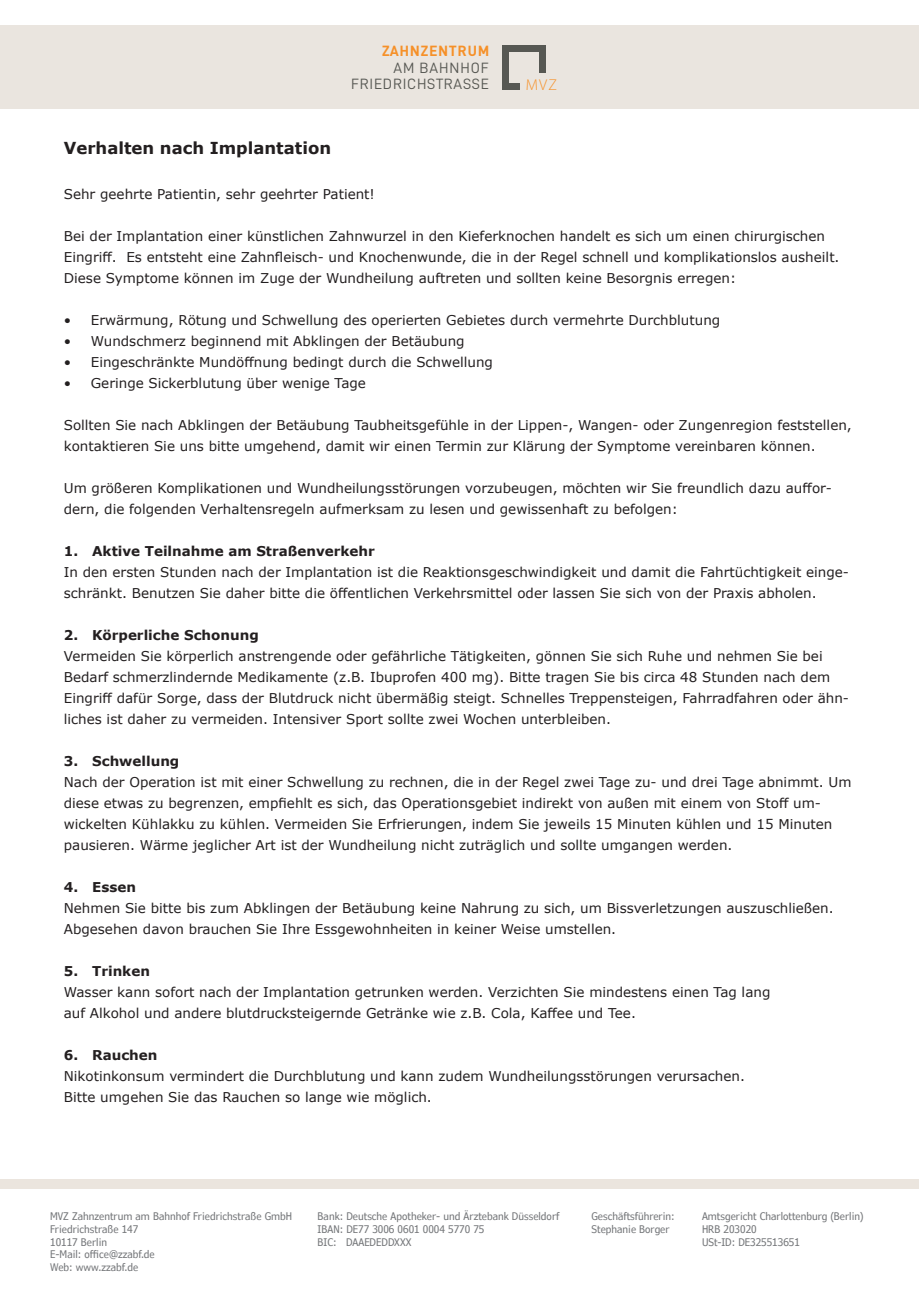
<style>
.page{position:relative;width:919px;height:1289px;background:#fff}
.page>*{position:absolute;margin:0;border:0;box-sizing:border-box;transform-origin:0 0}
.t1{font:700 16.5px "Verdana";color:#231f20}
.t2{font:15px/16.8px "D DIN";letter-spacing:.05em;color:#575853;text-align:right}
.t3{font:15px "D DIN Bold";letter-spacing:.075em;color:#f69028}
.t4{font:13.5px/21px "Verdana";color:#231f20}
.t5{font:700 13.5px "Verdana";color:#231f20}
.t6{font:condensed 10.5px/12.6px "Verdana Pro";color:#76787b}
</style>
<div class="page">
<div style="left:0;top:26px;width:918px;height:83px;background:#eae5df"></div>
<div style="left:502px;top:46px;width:43px;height:6px;background:#575853"></div>
<div style="left:502px;top:46px;width:7px;height:43px;background:#575853"></div>
<div style="left:502px;top:83px;width:18px;height:6px;background:#575853"></div>
<div style="left:539px;top:46px;width:7px;height:27px;background:#575853"></div>
<div style="left:0;top:1179px;width:918px;height:9px;background:#ebe5de"></div>
<p class="t3" style="left:382px;top:43px;width:108px">ZAHNZENTRUM</p>
<p class="t2" style="left:351px;top:59px;width:139px">AM BAHNHOF<br>FRIEDRICHSTRASSE</p>
<p class="t1" style="left:64px;top:136px;width:269px">Verhalten nach Implantation</p>
<p class="t4" style="left:64px;top:183px;width:312px">Sehr geehrte Patientin, sehr geehrter Patient!</p>
<p class="t4" style="left:64px;top:225px;width:777px">Bei der Implantation einer künstlichen Zahnwurzel in den Kieferknochen handelt es sich um einen chirurgischen<br>Eingriff. Es entsteht eine Zahnfleisch- und Knochenwunde, die in der Regel schnell und komplikationslos ausheilt.</p>
<p class="t4" style="left:64px;top:267px;width:673px">Diese Symptome können im Zuge der Wundheilung auftreten und sollten keine Besorgnis erregen:</p>
<p class="t4" style="left:64px;top:309px;width:658px">• Erwärmung, Rötung und Schwellung des operierten Gebietes durch vermehrte Durchblutung</p>
<p class="t4" style="left:64px;top:330px;width:402px">• Wundschmerz beginnend mit Abklingen der Betäubung</p>
<p class="t4" style="left:64px;top:351px;width:430px">• Eingeschränkte Mundöffnung bedingt durch die Schwellung</p>
<p class="t4" style="left:64px;top:372px;width:303px">• Geringe Sickerblutung über wenige Tage</p>
<p class="t4" style="left:64px;top:414px;width:789px">Sollten Sie nach Abklingen der Betäubung Taubheitsgefühle in der Lippen-, Wangen- oder Zungenregion feststellen, kontaktieren Sie uns bitte umgehend, damit wir einen Termin zur Klärung der Symptome vereinbaren können.</p>
<p class="t4" style="left:64px;top:477px;width:769px">Um größeren Komplikationen und Wundheilungsstörungen vorzubeugen, möchten wir Sie freundlich dazu auffor&shy;dern, die folgenden Verhaltensregeln aufmerksam zu lesen und gewissenhaft zu befolgen:</p>
<p class="t5" style="left:64px;top:541px;width:312px">1. Aktive Teilnahme am Straßenverkehr</p>
<p class="t4" style="left:64px;top:561px;width:786px">In den ersten Stunden nach der Implantation ist die Reaktionsgeschwindigkeit und damit die Fahrtüchtigkeit einge&shy;schränkt. Benutzen Sie daher bitte die öffentlichen Verkehrsmittel oder lassen Sie sich von der Praxis abholen.</p>
<p class="t5" style="left:64px;top:625px;width:196px">2. Körperliche Schonung</p>
<p class="t4" style="left:64px;top:645px;width:786px">Vermeiden Sie körperlich anstrengende oder gefährliche Tätigkeiten, gönnen Sie sich Ruhe und nehmen Sie bei Bedarf schmerzlindernde Medikamente (z.B. Ibuprofen 400 mg). Bitte tragen Sie bis circa 48 Stunden nach dem Eingriff dafür Sorge, dass der Blutdruck nicht übermäßig steigt. Schnelles Treppensteigen, Fahrradfahren oder ähn&shy;liches ist daher zu vermeiden. Intensiver Sport sollte zwei Wochen unterbleiben.</p>
<p class="t5" style="left:64px;top:751px;width:117px">3. Schwellung</p>
<p class="t4" style="left:64px;top:771px;width:789px">Nach der Operation ist mit einer Schwellung zu rechnen, die in der Regel zwei Tage zu- und drei Tage abnimmt. Um diese etwas zu begrenzen, empfiehlt es sich, das Operationsgebiet indirekt von außen mit einem von Stoff um&shy;wickelten Kühlakku zu kühlen. Vermeiden Sie Erfrierungen, indem Sie jeweils 15 Minuten kühlen und 15 Minuten pausieren. Wärme jeglicher Art ist der Wundheilung nicht zuträglich und sollte umgangen werden.</p>
<p class="t5" style="left:64px;top:877px;width:74px">4. Essen</p>
<p class="t4" style="left:64px;top:897px;width:771px">Nehmen Sie bitte bis zum Abklingen der Betäubung keine Nahrung zu sich, um Bissverletzungen auszuschließen.</p>
<p class="t4" style="left:64px;top:918px;width:554px">Abgesehen davon brauchen Sie Ihre Essgewohnheiten in keiner Weise umstellen.</p>
<p class="t5" style="left:64px;top:961px;width:88px">5. Trinken</p>
<p class="t4" style="left:64px;top:981px;width:708px">Wasser kann sofort nach der Implantation getrunken werden. Verzichten Sie mindestens einen Tag lang</p>
<p class="t4" style="left:64px;top:1002px;width:573px">auf Alkohol und andere blutdrucksteigernde Getränke wie z.B. Cola, Kaffee und Tee.</p>
<p class="t5" style="left:64px;top:1045px;width:95px">6. Rauchen</p>
<p class="t4" style="left:64px;top:1065px;width:682px">Nikotinkonsum vermindert die Durchblutung und kann zudem Wundheilungsstörungen verursachen.</p>
<p class="t4" style="left:64px;top:1086px;width:369px">Bitte umgehen Sie das Rauchen so lange wie möglich.</p>
<p class="t6" style="left:50px;top:1210px;width:243px">MVZ Zahnzentrum am Bahnhof Friedrichstraße GmbH<br>Friedrichstraße 147<br>10117 Berlin<br>E-Mail: office@zzabf.de<br>Web: www.zzabf.de</p>
<p class="t6" style="left:317px;top:1210px;width:243px">Bank: Deutsche Apotheker- und Ärztebank Düsseldorf<br>IBAN: DE77 3006 0601 0004 5770 75<br>BIC: DAAEDEDDXXX</p>
<p class="t6" style="left:591px;top:1210px;width:85px">Geschäftsführerin:<br>Stephanie Borger</p>
<p class="t6" style="left:702px;top:1210px;width:163px">Amtsgericht Charlottenburg (Berlin)<br>HRB 203020<br>USt-ID: DE325513651</p>
</div>
